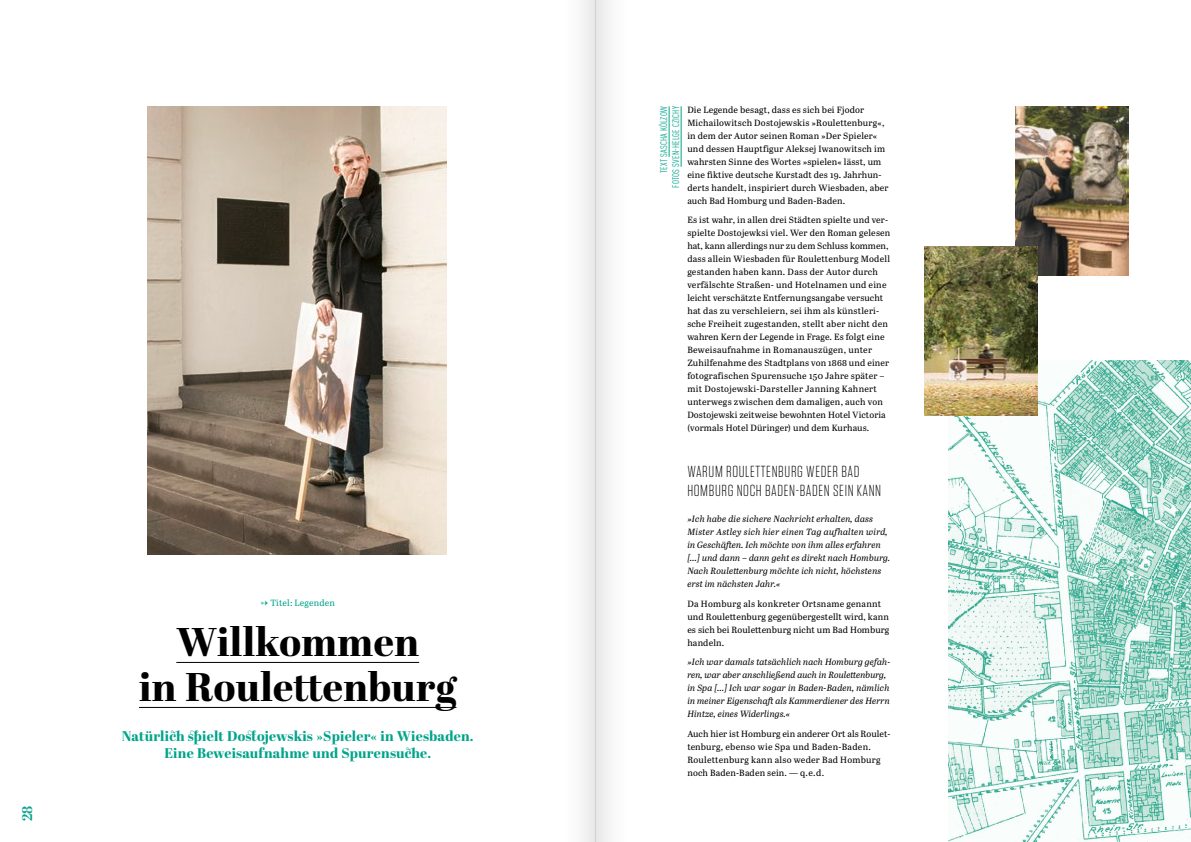
<style>
.page{position:relative;width:1191px;height:842px;background:#fff}
.page>*{position:absolute;margin:0;border:0;box-sizing:border-box;transform-origin:0 0}
.t1{font:800 40px/45px "Abril Display";letter-spacing:.01em;color:#000;text-align:center}
.t2{font:300 16px/19.5px "Tungsten";letter-spacing:.04em;color:#000}
.t3{font:800 14px/17px "Abril Display";letter-spacing:.015em;color:#00a48a;text-align:center}
.t4{font:700 14px "Abril Display";color:#00a48a}
.t5{font:condensed 9.5px/12px "DIN Pro";letter-spacing:.02em;color:#00a48a;text-align:right}
.t6{font:9px/13px "Abril Text";letter-spacing:.015em;color:#000}
.t7{font:italic 9px/13px "Abril Text";letter-spacing:.01em;color:#000}
.t8{font:9px "Abril Text";letter-spacing:.015em;color:#00a48a}
</style>
<div class="page">
<img style="left:1015px;top:106px;width:113px;height:169px">
<img style="left:948px;top:360px;width:243px;height:482px">
<hr style="left:176px;top:662px;width:243px;height:1px;background:#000">
<hr style="left:139px;top:707px;width:317px;height:1px;background:#000">
<hr style="left:669px;top:106px;width:1px;height:51px;background:#00a48a">
<hr style="left:681px;top:106px;width:1px;height:61px;background:#00a48a">
<img style="left:148px;top:106px;width:299px;height:449px">
<img style="left:924px;top:246px;width:113px;height:169px">
<div style="left:595px;top:0;width:40px;height:842px;background:linear-gradient(to right,#eaeaea,#fff)"></div>
<div style="left:556px;top:0;width:39px;height:842px;background:linear-gradient(to right,#fff,#ececec)"></div>
<h3 class="t4" style="left:18px;top:821px;width:17px;rotate:-90deg">28</h3>
<p class="t8" style="left:261px;top:596px;width:76px">U Titel: Legenden</p>
<h1 class="t1" style="left:139px;top:622px;width:319px">Willkommen<br>in Roulettenburg</h1>
<h3 class="t3" style="left:122px;top:728px;width:353px">Natürlich spielt Dostojewskis »Spieler« in Wiesbaden.<br>Eine Beweisaufnahme und Spurensuche.</h3>
<p class="t5" style="left:657px;top:188px;width:83px;rotate:-90deg">TEXT SASCHA KÖLZOW<br>FOTOS SVEN-HELGE CZICHY</p>
<p class="t6" style="left:687px;top:103px;width:203px">Die Legende besagt, dass es sich bei Fjodor Michailowitsch Dostojewskis »Roulettenburg«, in dem der Autor seinen Roman »Der Spieler« und dessen Hauptfigur Aleksej Iwanowitsch im wahrsten Sinne des Wortes »spielen« lässt, um eine fiktive deutsche Kurstadt des 19. Jahrhun&shy;derts handelt, inspiriert durch Wiesbaden, aber auch Bad Homburg und Baden-Baden.</p>
<p class="t6" style="left:687px;top:213px;width:204px">Es ist wahr, in allen drei Städten spielte und ver&shy;spielte Dostojewksi viel. Wer den Roman gelesen hat, kann allerdings nur zu dem Schluss kommen, dass allein Wiesbaden für Roulettenburg Modell gestanden haben kann. Dass der Autor durch verfälschte Straßen- und Hotelnamen und eine leicht verschätzte Entfernungsangabe versucht hat das zu verschleiern, sei ihm als künstleri&shy;sche Freiheit zugestanden, stellt aber nicht den wahren Kern der Legende in Frage. Es folgt eine Beweisaufnahme in Romanauszügen, unter Zuhilfenahme des Stadtplans von 1868 und einer fotografischen Spurensuche 150 Jahre später – mit Dostojewski-Darsteller Janning Kahnert unterwegs zwischen dem damaligen, auch von Dostojewski zeitweise bewohnten Hotel Victoria (vormals Hotel Düringer) und dem Kurhaus.</p>
<h2 class="t2" style="left:687px;top:462px;width:195px">WARUM ROULETTENBURG WEDER BAD<br>HOMBURG NOCH BADEN-BADEN SEIN KANN</h2>
<p class="t7" style="left:687px;top:512px;width:204px">»Ich habe die sichere Nachricht erhalten, dass Mister Astley sich hier einen Tag aufhalten wird, in Geschäften. Ich möchte von ihm alles erfahren […] und dann – dann geht es direkt nach Homburg.<br>Nach Roulettenburg möchte ich nicht, höchstens erst im nächsten Jahr.«</p>
<p class="t6" style="left:687px;top:597px;width:204px">Da Homburg als konkreter Ortsname genannt und Roulettenburg gegenübergestellt wird, kann es sich bei Roulettenburg nicht um Bad Homburg handeln.</p>
<p class="t7" style="left:687px;top:655px;width:204px">»Ich war damals tatsächlich nach Homburg gefah&shy;ren, war aber anschließend auch in Roulettenburg, in Spa […] Ich war sogar in Baden-Baden, nämlich in meiner Eigenschaft als Kammerdiener des Herrn Hintze, eines Widerlings.«</p>
<p class="t6" style="left:687px;top:727px;width:204px">Auch hier ist Homburg ein anderer Ort als Roulet&shy;tenburg, ebenso wie Spa und Baden-Baden.<br>Roulettenburg kann also weder Bad Homburg noch Baden-Baden sein. — q. e. d.</p>
</div>
